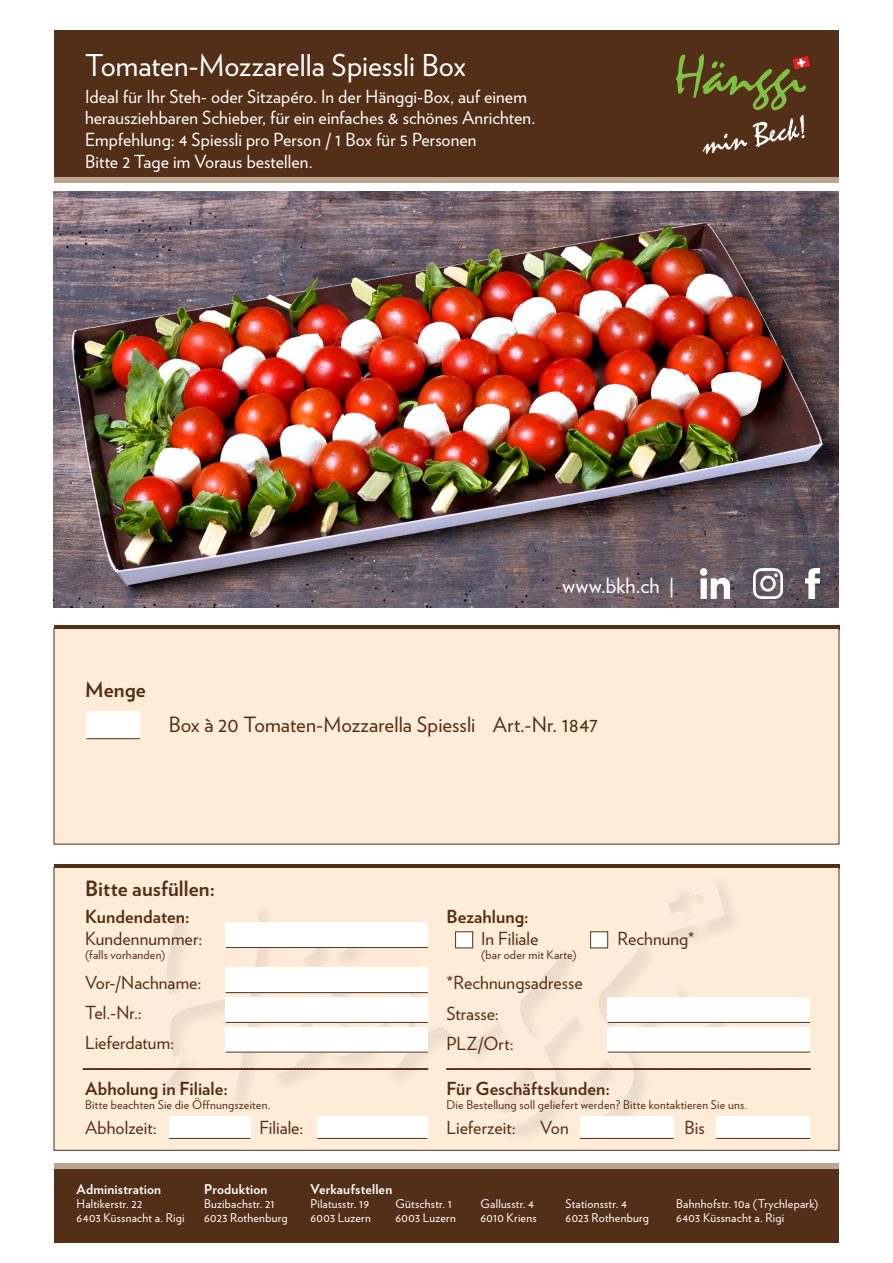
<style>
.page{position:relative;width:893px;height:1263px;background:#fff}
.page>*{position:absolute;margin:0;border:0;box-sizing:border-box;transform-origin:0 0}
.Text_klein{font:30px "Verlag";color:#fff}
.Text_mittel{font:21px "Verlag";letter-spacing:.005em;color:#532f18}
.Untertitel{font:700 21px "Verlag";letter-spacing:.005em;color:#532f18}
.t1{font:21px "Verlag";letter-spacing:.01em;color:#fff}
.Text_klein-2{font:18px/21.6px "Verlag";letter-spacing:.005em;color:#fff}
.Text_klein_Tabelle{font:18px "Verlag";letter-spacing:.005em;color:#532f18}
.Unteruntertitel{font:700 18px "Verlag";letter-spacing:.005em;color:#532f18}
.Footertext{font:18px "Verlag";color:#532f18}
.Footertitel{font:700 13.5px "Verlag";letter-spacing:.015em;color:#fff}
.Footertext-2{font:12px "Verlag";letter-spacing:.02em;color:#fff}
.Footertext-3{font:12px "Verlag";letter-spacing:.02em;color:#532f18}
.Text_klein_Tabelle-2{font:12px "Verlag";letter-spacing:.02em;color:#532f18}
</style>
<div class="page">
<img style="left:54px;top:192px;width:784px;height:416px">
<div style="left:54px;top:864px;width:785px;height:5px;background:#532f18"></div>
<div style="left:54px;top:30px;width:785px;height:147px;background:#532f18"></div>
<svg style="left:676px;top:54px;width:134px;height:100px"></svg>
<div style="left:54px;top:625px;width:785px;height:5px;background:#532f18"></div>
<div style="left:54px;top:628px;width:785px;height:216px;background:#feebd8;border:1px solid #532f18"></div>
<div style="left:54px;top:1169px;width:785px;height:74px;background:#532f18"></div>
<div style="left:54px;top:177px;width:785px;height:6px;background:#bba590"></div>
<div style="left:54px;top:867px;width:785px;height:284px;background:#feebd8;border:1px solid #532f18"></div>
<svg style="left:669px;top:885px;width:56px;height:50px"></svg>
<svg style="left:427px;top:935px;width:293px;height:191px"></svg>
<div style="left:54px;top:1163px;width:785px;height:6px;background:#bba590"></div>
<svg style="left:446px;top:1068px;width:365px;height:2px"></svg>
<svg style="left:83px;top:914px;width:345px;height:181px"></svg>
<img style="left:806px;top:569px;width:13px;height:29px">
<img style="left:753px;top:569px;width:29px;height:29px">
<img style="left:701px;top:569px;width:29px;height:29px">
<div style="left:86px;top:711px;width:54px;height:28px;background:#fff"></div>
<div style="left:226px;top:922px;width:202px;height:26px;background:#fff"></div>
<div style="left:226px;top:967px;width:202px;height:26px;background:#fff"></div>
<div style="left:226px;top:997px;width:202px;height:26px;background:#fff"></div>
<div style="left:608px;top:997px;width:202px;height:26px;background:#fff"></div>
<div style="left:226px;top:1027px;width:202px;height:25px;background:#fff"></div>
<div style="left:169px;top:1116px;width:81px;height:23px;background:#fff"></div>
<div style="left:716px;top:1116px;width:94px;height:23px;background:#fff"></div>
<div style="left:580px;top:1116px;width:94px;height:23px;background:#fff"></div>
<div style="left:317px;top:1116px;width:110px;height:23px;background:#fff"></div>
<div style="left:608px;top:1027px;width:202px;height:25px;background:#fff"></div>
<div style="left:455px;top:931px;width:18px;height:17px;background:#fff;border:1px solid #532f18"></div>
<div style="left:590px;top:931px;width:18px;height:17px;background:#fff;border:1px solid #532f18"></div>
<hr style="left:86px;top:738px;width:54px;height:1px;background:#532f18">
<hr style="left:226px;top:947px;width:202px;height:1px;background:#532f18">
<hr style="left:226px;top:992px;width:202px;height:1px;background:#532f18">
<hr style="left:226px;top:1052px;width:202px;height:1px;background:#532f18">
<hr style="left:226px;top:1022px;width:202px;height:1px;background:#532f18">
<hr style="left:608px;top:1022px;width:202px;height:1px;background:#532f18">
<hr style="left:608px;top:1052px;width:202px;height:1px;background:#532f18">
<hr style="left:169px;top:1138px;width:81px;height:1px;background:#532f18">
<hr style="left:317px;top:1138px;width:110px;height:1px;background:#532f18">
<hr style="left:580px;top:1138px;width:94px;height:1px;background:#532f18">
<hr style="left:716px;top:1138px;width:94px;height:1px;background:#532f18">
<p class="Text_klein" style="left:85px;top:43px;width:382px">Tomaten-Mozzarella Spiessli Box</p>
<p class="Text_klein-2" style="left:85px;top:85px;width:452px">Ideal für Ihr Steh- oder Sitzapéro. In der Hänggi-Box, auf einem herausziehbaren Schieber, für ein einfaches &amp; schönes Anrichten.</p>
<p class="Text_klein-2" style="left:85px;top:128px;width:393px">Empfehlung: 4 Spiessli pro Person / 1 Box für 5 Personen</p>
<p class="Text_klein-2" style="left:85px;top:149px;width:229px">Bitte 2 Tage im Voraus bestellen.</p>
<p class="Untertitel" style="left:85px;top:673px;width:62px">Menge</p>
<p class="t1" style="left:563px;top:570px;width:113px">www.bkh.ch |</p>
<p class="Text_mittel" style="left:169px;top:709px;width:431px">Box à 20 Tomaten-Mozzarella Spiessli Art.-Nr. 1847</p>
<p class="Untertitel" style="left:85px;top:872px;width:131px">Bitte ausfüllen:</p>
<p class="Unteruntertitel" style="left:85px;top:902px;width:106px">Kundendaten:</p>
<p class="Text_klein_Tabelle" style="left:85px;top:924px;width:119px">Kundennummer:</p>
<p class="Text_klein_Tabelle-2" style="left:85px;top:946px;width:82px">(falls vorhanden)</p>
<p class="Text_klein_Tabelle" style="left:85px;top:969px;width:118px">Vor-/Nachname:</p>
<p class="Text_klein_Tabelle" style="left:85px;top:999px;width:58px">Tel.-Nr.:</p>
<p class="Text_klein_Tabelle" style="left:85px;top:1029px;width:91px">Lieferdatum:</p>
<p class="Unteruntertitel" style="left:85px;top:1074px;width:144px">Abholung in Filiale:</p>
<p class="Footertext-3" style="left:85px;top:1096px;width:187px">Bitte beachten Sie die Öffnungszeiten.</p>
<p class="Text_klein_Tabelle" style="left:85px;top:1114px;width:73px">Abholzeit:</p>
<p class="Text_klein_Tabelle" style="left:259px;top:1114px;width:46px">Filiale:</p>
<p class="Unteruntertitel" style="left:446px;top:902px;width:84px">Bezahlung:</p>
<p class="Text_klein_Tabelle" style="left:481px;top:925px;width:59px">In Filiale</p>
<p class="Text_klein_Tabelle" style="left:617px;top:925px;width:79px">Rechnung*</p>
<p class="Text_klein_Tabelle-2" style="left:481px;top:946px;width:97px">(bar oder mit Karte)</p>
<p class="Text_klein_Tabelle" style="left:446px;top:969px;width:138px">*Rechnungsadresse</p>
<p class="Text_klein_Tabelle" style="left:446px;top:1000px;width:54px">Strasse:</p>
<p class="Text_klein_Tabelle" style="left:446px;top:1030px;width:69px">PLZ/Ort:</p>
<p class="Unteruntertitel" style="left:446px;top:1074px;width:165px">Für Geschäftskunden:</p>
<p class="Footertext-3" style="left:446px;top:1096px;width:302px">Die Bestellung soll geliefert werden? Bitte kontaktieren Sie uns.</p>
<p class="Footertext" style="left:446px;top:1114px;width:71px">Lieferzeit:</p>
<p class="Footertext" style="left:540px;top:1114px;width:30px">Von</p>
<p class="Footertext" style="left:685px;top:1114px;width:22px">Bis</p>
<p class="Footertitel" style="left:77px;top:1178px;width:86px">Administration</p>
<p class="Footertitel" style="left:204px;top:1178px;width:65px">Produktion</p>
<p class="Footertitel" style="left:310px;top:1178px;width:83px">Verkaufstellen</p>
<p class="Footertext-2" style="left:77px;top:1195px;width:67px">Haltikerstr. 22</p>
<p class="Footertext-2" style="left:204px;top:1195px;width:72px">Buzibachstr. 21</p>
<p class="Footertext-2" style="left:310px;top:1195px;width:60px">Pilatusstr. 19</p>
<p class="Footertext-2" style="left:395px;top:1195px;width:58px">Gütschstr. 1</p>
<p class="Footertext-2" style="left:480px;top:1195px;width:55px">Gallusstr. 4</p>
<p class="Footertext-2" style="left:566px;top:1195px;width:63px">Stationsstr. 4</p>
<p class="Footertext-2" style="left:676px;top:1195px;width:144px">Bahnhofstr. 10a (Trychlepark)</p>
<p class="Footertext-2" style="left:77px;top:1209px;width:110px">6403 Küssnacht a. Rigi</p>
<p class="Footertext-2" style="left:204px;top:1209px;width:85px">6023 Rothenburg</p>
<p class="Footertext-2" style="left:310px;top:1209px;width:62px">6003 Luzern</p>
<p class="Footertext-2" style="left:395px;top:1209px;width:62px">6003 Luzern</p>
<p class="Footertext-2" style="left:480px;top:1209px;width:58px">6010 Kriens</p>
<p class="Footertext-2" style="left:566px;top:1209px;width:85px">6023 Rothenburg</p>
<p class="Footertext-2" style="left:676px;top:1209px;width:110px">6403 Küssnacht a. Rigi</p>
</div>
